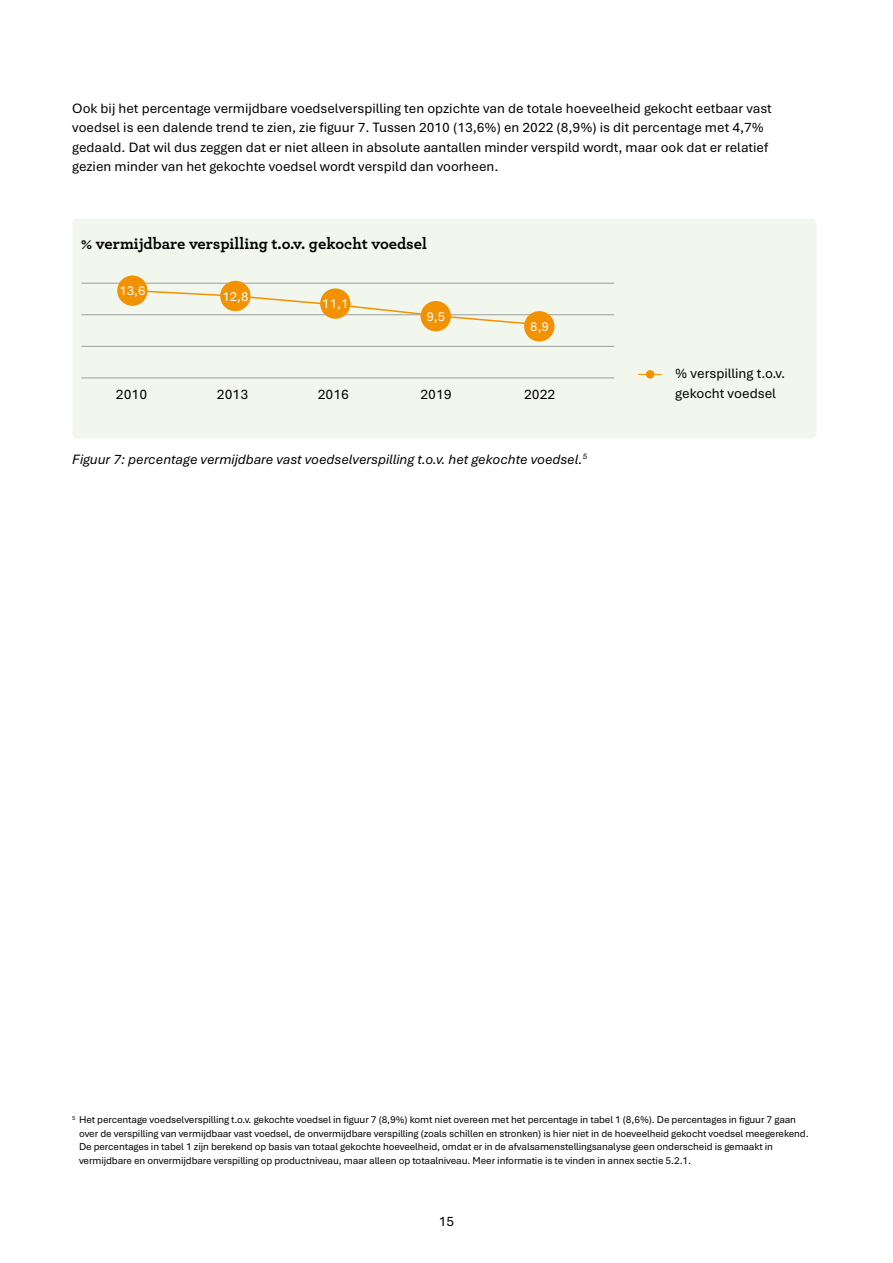
<style>
.page{position:relative;width:893px;height:1263px;background:#fff}
.page>*{position:absolute;margin:0;border:0;box-sizing:border-box;transform-origin:0 0}
.t1{font:700 16.5px "Archer";color:#000}
.t2{font:14.4px/19.6px "Bierstadt";color:#000}
.t3{font:14.25px/19.5px "Bierstadt";color:#000}
.t4{font:italic 14.25px "Bierstadt";color:#000}
.t5{font:13.65px "Bierstadt";color:#fff}
.t6{font:10.5px/13.5px "Bierstadt";letter-spacing:-.01em;color:#000}
</style>
<div class="page">
<div style="left:72px;top:219px;width:744px;height:219px;background:#f2f7ed;border-radius:4px"></div>
<svg style="left:638px;top:374px;width:24px;height:1px"></svg>
<div style="left:646px;top:370px;width:8px;height:9px;background:#f39200;border-radius:50%"></div>
<hr style="left:81px;top:377px;width:533px;height:1px;background:#9d9d9c">
<hr style="left:81px;top:346px;width:533px;height:1px;background:#9d9d9c">
<hr style="left:81px;top:314px;width:533px;height:1px;background:#9d9d9c">
<hr style="left:81px;top:283px;width:533px;height:1px;background:#9d9d9c">
<div style="left:117px;top:275px;width:31px;height:31px;background:#f39200;border-radius:50%"></div>
<div style="left:220px;top:281px;width:31px;height:30px;background:#f39200;border-radius:50%"></div>
<div style="left:524px;top:311px;width:30px;height:30px;background:#f39200;border-radius:50%"></div>
<div style="left:421px;top:301px;width:30px;height:30px;background:#f39200;border-radius:50%"></div>
<svg style="left:131px;top:289px;width:413px;height:38px"></svg>
<p class="t3" style="left:72px;top:98px;width:701px">Ook bij het percentage vermijdbare voedselverspilling ten opzichte van de totale hoeveelheid gekocht eetbaar vast voedsel is een dalende trend te zien, zie figuur 7. Tussen 2010 (13,6%) en 2022 (8,9%) is dit percentage met 4,7% gedaald. Dat wil dus zeggen dat er niet alleen in absolute aantallen minder verspild wordt, maar ook dat er relatief gezien minder van het gekochte voedsel wordt verspild dan voorheen.</p>
<h1 class="t1" style="left:81px;top:230px;width:348px">% vermijdbare verspilling t.o.v. gekocht voedsel</h1>
<h3 class="t5" style="left:119px;top:283px;width:28px">13,6</h3>
<h3 class="t5" style="left:222px;top:289px;width:28px">12,8</h3>
<h3 class="t5" style="left:322px;top:296px;width:28px">11,1</h3>
<h3 class="t5" style="left:426px;top:309px;width:20px">9,5</h3>
<h3 class="t5" style="left:530px;top:319px;width:20px">8,9</h3>
<h2 class="t2" style="left:116px;top:385px;width:33px">2010</h2>
<h2 class="t2" style="left:217px;top:385px;width:33px">2013</h2>
<h2 class="t2" style="left:318px;top:385px;width:33px">2016</h2>
<h2 class="t2" style="left:420px;top:385px;width:33px">2019</h2>
<h2 class="t2" style="left:524px;top:385px;width:33px">2022</h2>
<h3 class="t4" style="left:72px;top:451px;width:516px">Figuur 7: percentage vermijdbare vast voedselverspilling t.o.v. het gekochte voedsel.<sup>5</sup></h3>
<h2 class="t2" style="left:675px;top:364px;width:111px">% verspilling t.o.v. gekocht voedsel</h2>
<p class="t6" style="left:79px;top:1113px;width:731px;text-indent:-7px"><sup>5</sup> Het percentage voedselverspilling t.o.v. gekochte voedsel in figuur 7 (8,9%) komt niet overeen met het percentage in tabel 1 (8,6%). De percentages in figuur 7 gaan over de verspilling van vermijdbaar vast voedsel, de onvermijdbare verspilling (zoals schillen en stronken) is hier niet in de hoeveelheid gekocht voedsel meegerekend.<br>De percentages in tabel 1 zijn berekend op basis van totaal gekochte hoeveelheid, omdat er in de afvalsamenstellingsanalyse geen onderscheid is gemaakt in vermijdbare en onvermijdbare verspilling op productniveau, maar alleen op totaalniveau. Meer informatie is te vinden in annex sectie 5.2.1.</p>
<h3 class="t3" style="left:439px;top:1212px;width:17px">15</h3>
</div>
